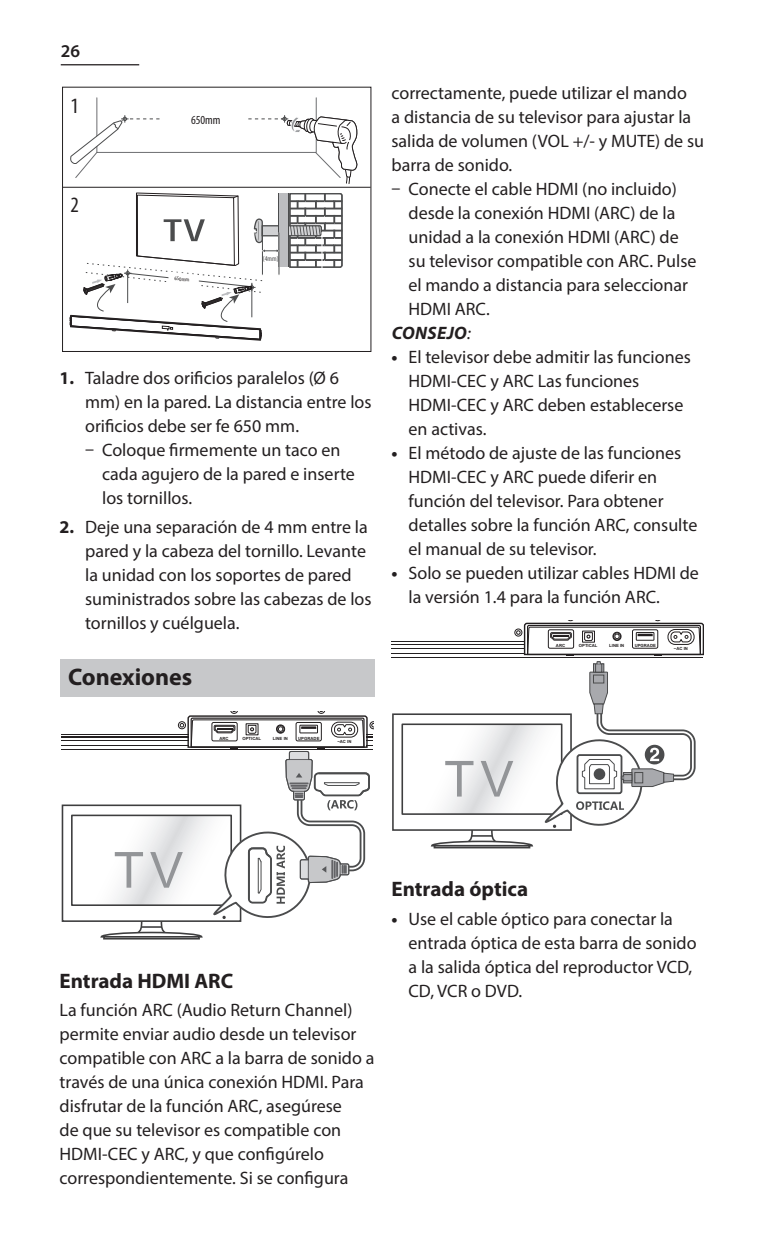
<style>
.page{position:relative;width:766px;height:1259px;background:#fff}
.page>*{position:absolute;margin:0;border:0;box-sizing:border-box;transform-origin:0 0}
.t1{font:700 24px "Myriad Pro";color:#231f20}
.t2{font:condensed 21.9px "Myriad Pro";color:#231f20}
.t3{font:700 21px "Myriad Pro";color:#231f20}
.t4{font:18px/24px "Myriad Pro";color:#231f20}
.t5{font:italic 700 18px "Myriad Pro";letter-spacing:.02em;color:#231f20}
.t6{font:600 18px "Myriad Pro";color:#231f20}
.t7{font:condensed 12.3px "Myriad Pro";letter-spacing:-.01em;color:#231f20}
.t8{font:condensed 7.2px "Myriad Pro";color:#4b4c4d}
.t9{font:condensed 5.4px "Myriad Pro";color:#231f20;scale:1.15 1}
.t10{font:700 4.2px "Arial";color:#231f20}
.s1{font-weight:700}
.s2{font-weight:400}
</style>
<div class="page">
<hr style="left:61px;top:64px;width:78px;height:1px;background:#231f20">
<div style="left:60px;top:659px;width:314px;height:37px;background:#c7c8ca"></div>
<svg style="left:62px;top:86px;width:310px;height:266px"></svg>
<svg style="left:70px;top:192px;width:273px;height:149px"></svg>
<div style="left:103px;top:936px;width:97px;height:3px;border:2px solid #3e3e3f"></div>
<svg style="left:61px;top:711px;width:312px;height:227px"></svg>
<hr style="left:391px;top:641px;width:134px;height:1px;background:#231f20">
<hr style="left:391px;top:644px;width:134px;height:1px;background:#231f20">
<hr style="left:391px;top:648px;width:134px;height:1px;background:#231f20">
<hr style="left:391px;top:652px;width:134px;height:1px;background:#231f20">
<hr style="left:391px;top:657px;width:312px;height:1px;background:#231f20">
<div style="left:514px;top:628px;width:8px;height:8px;border:1px solid #231f20;border-radius:50%"></div>
<div style="left:433px;top:845px;width:97px;height:3px;border:2px solid #3e3e3f"></div>
<div style="left:593px;top:663px;width:11px;height:9px;border:1px solid #4b4c4d"></div>
<div style="left:595px;top:664px;width:6px;height:8px;background:#a8a9ad"></div>
<div style="left:595px;top:663px;width:7px;height:9px;border:1px solid #4b4c4d"></div>
<svg style="left:516px;top:620px;width:187px;height:44px"></svg>
<svg style="left:392px;top:671px;width:304px;height:176px"></svg>
<p class="t6" style="left:61px;top:44px;width:21px">26</p>
<p class="t2" style="left:70px;top:98px;width:10px">1</p>
<p class="t2" style="left:70px;top:197px;width:10px">2</p>
<p class="t7" style="left:191px;top:116px;width:31px">650mm</p>
<p class="t9" style="left:175px;top:276px;width:14px;rotate:5deg">650mm</p>
<p class="t8" style="left:263px;top:256px;width:17px">(4mm)</p>
<p class="t4" style="left:85px;top:367px;width:288px;text-indent:-26px"><span class="s1">1.</span> Taladre dos orificios paralelos (Ø 6 mm) en la pared. La distancia entre los orificios debe ser fe 650 mm.</p>
<p class="t4" style="left:102px;top:439px;width:254px;text-indent:-17px">– Coloque firmemente un taco en cada agujero de la pared e inserte los tornillos.</p>
<p class="t4" style="left:85px;top:516px;width:288px;text-indent:-26px"><span class="s1">2.</span> Deje una separación de 4 mm entre la pared y la cabeza del tornillo. Levante la unidad con los soportes de pared suministrados sobre las cabezas de los tornillos y cuélguela.</p>
<h1 class="t1" style="left:68px;top:668px;width:126px">Conexiones</h1>
<p class="t10" style="left:219px;top:736px;width:11px">ARC</p>
<p class="t10" style="left:242px;top:736px;width:20px">OPTICAL</p>
<p class="t10" style="left:273px;top:736px;width:17px">LINE IN</p>
<p class="t10" style="left:298px;top:736px;width:23px">UPGRADE</p>
<p class="t10" style="left:337px;top:739px;width:16px">~AC IN</p>
<p class="t4" style="left:391px;top:82px;width:314px">correctamente, puede utilizar el mando<br>a distancia de su televisor para ajustar la salida de volumen (VOL +/- y MUTE) de su barra de sonido.</p>
<p class="t4" style="left:391px;top:178px;width:287px">– Conecte el cable HDMI (no incluido)</p>
<p class="t4" style="left:408px;top:202px;width:268px">desde la conexión HDMI (ARC) de la</p>
<p class="t4" style="left:408px;top:226px;width:272px">unidad a la conexión HDMI (ARC) de</p>
<p class="t4" style="left:408px;top:250px;width:289px">su televisor compatible con ARC. Pulse</p>
<p class="t4" style="left:408px;top:274px;width:281px">el mando a distancia para seleccionar</p>
<p class="t4" style="left:408px;top:298px;width:83px">HDMI ARC.</p>
<p class="t5" style="left:391px;top:322px;width:81px">CONSEJO<span class="s2">:</span></p>
<p class="t4" style="left:408px;top:346px;width:284px;text-indent:-17px"><span class="s1">•</span> El televisor debe admitir las funciones<br>HDMI-CEC y ARC Las funciones<br>HDMI-CEC y ARC deben establecerse en activas.</p>
<p class="t4" style="left:408px;top:442px;width:290px;text-indent:-17px"><span class="s1">•</span> El método de ajuste de las funciones HDMI-CEC y ARC puede diferir en función del televisor. Para obtener detalles sobre la función ARC, consulte el manual de su televisor.</p>
<p class="t4" style="left:408px;top:562px;width:292px;text-indent:-17px"><span class="s1">•</span> Solo se pueden utilizar cables HDMI de la versión 1.4 para la función ARC.</p>
<p class="t10" style="left:555px;top:643px;width:11px">ARC</p>
<p class="t10" style="left:578px;top:643px;width:20px">OPTICAL</p>
<p class="t10" style="left:609px;top:643px;width:17px">LINE IN</p>
<p class="t10" style="left:634px;top:643px;width:23px">UPGRADE</p>
<p class="t10" style="left:673px;top:646px;width:16px">~AC IN</p>
<p class="t3" style="left:60px;top:972px;width:175px">Entrada HDMI ARC</p>
<p class="t4" style="left:60px;top:999px;width:316px">La función ARC (Audio Return Channel) permite enviar audio desde un televisor compatible con ARC a la barra de sonido a través de una única conexión HDMI. Para disfrutar de la función ARC, asegúrese<br>de que su televisor es compatible con HDMI-CEC y ARC, y que configúrelo correspondientemente. Si se configura</p>
<p class="t3" style="left:391px;top:881px;width:138px">Entrada óptica</p>
<p class="t4" style="left:408px;top:908px;width:289px;text-indent:-17px"><span class="s1">•</span> Use el cable óptico para conectar la entrada óptica de esta barra de sonido a la salida óptica del reproductor VCD,<br>CD, VCR o DVD.</p>
</div>
